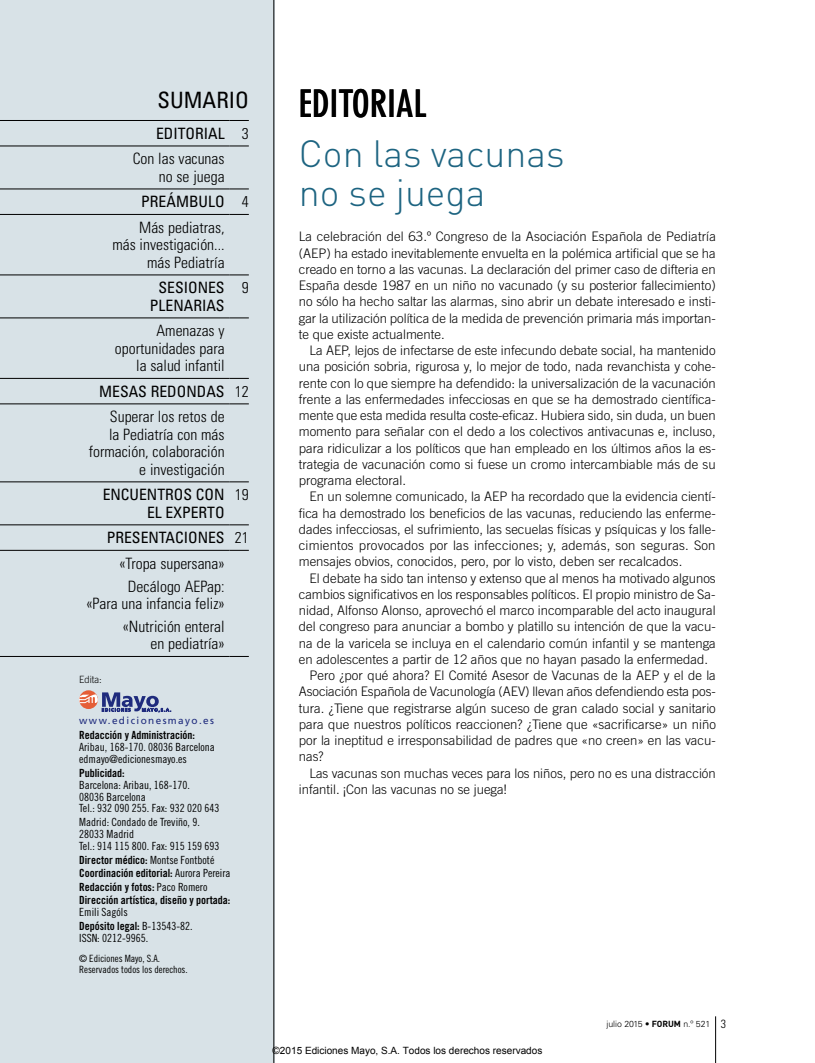
<style>
.page{position:relative;width:815px;height:1063px;background:#fff}
.page>*{position:absolute;margin:0;border:0;box-sizing:border-box;transform-origin:0 0}
.t1{font:300 37.5px/38.8px "DIN Pro";color:#1d6481}
.t2{font:700 condensed 37.5px "DIN Neuzeit Grotesk Std";color:#000}
.t3{font:condensed 22.5px "Univers LT Std";color:#000}
.t4{font:300 condensed 15.62px/17.5px "Univers LT Std";color:#000;text-align:right}
.t5{font:condensed 15.62px/17.5px "Univers LT Std";color:#000;text-align:center}
.t6{font:300 13.12px/16.2px "Trade Gothic LT Std";color:#000;text-align:justify}
.t7{font:300 condensed 11.88px "Univers LT Std";color:#000}
.t8{font:11.25px/11.9px "Trade Gothic LT Std Cn 18";color:#000}
.t9{font:11.25px/13.6px "Trade Gothic LT Std Bd Cn 20";color:#000}
.t10{font:10px "Arial";color:#000}
.t11{font:10px/11.2px "Trade Gothic LT Std Cn 18";color:#000}
.t12{font:10px "Frutiger LT Std";letter-spacing:.14em;color:#1f2b7d}
.t13{font:300 10px "Trade Gothic LT Std";color:#000;scale:.95 1}
.t14{font:300 8.75px "Univers LT Std";color:#000}
.s1{font-weight:400}
.s2{font-family:"Trade Gothic LT Std Cn 18"}
.s3{font-family:"DIN Pro";font-weight:700}
</style>
<div class="page">
<div style="left:0;top:0;width:274px;height:1063px;background:#d8e2e7"></div>
<hr style="left:274px;top:0;width:1px;height:1063px;background:#000">
<hr style="left:715px;top:1016px;width:1px;height:47px;background:#000">
<hr style="left:0;top:120px;width:230px;height:1px;background:#000">
<svg style="left:230px;top:120px;width:19px;height:1px"></svg>
<hr style="left:0;top:146px;width:230px;height:1px;background:#000">
<svg style="left:230px;top:146px;width:19px;height:1px"></svg>
<hr style="left:0;top:189px;width:230px;height:1px;background:#000">
<svg style="left:230px;top:189px;width:19px;height:1px"></svg>
<hr style="left:0;top:214px;width:230px;height:1px;background:#000">
<svg style="left:230px;top:214px;width:19px;height:1px"></svg>
<hr style="left:0;top:275px;width:230px;height:1px;background:#000">
<svg style="left:230px;top:275px;width:19px;height:1px"></svg>
<hr style="left:0;top:318px;width:230px;height:1px;background:#000">
<svg style="left:230px;top:318px;width:19px;height:1px"></svg>
<hr style="left:0;top:378px;width:230px;height:1px;background:#000">
<svg style="left:230px;top:378px;width:19px;height:1px"></svg>
<hr style="left:0;top:404px;width:230px;height:1px;background:#000">
<svg style="left:230px;top:404px;width:19px;height:1px"></svg>
<hr style="left:0;top:482px;width:230px;height:1px;background:#000">
<svg style="left:230px;top:482px;width:19px;height:1px"></svg>
<hr style="left:0;top:525px;width:230px;height:1px;background:#000">
<svg style="left:230px;top:525px;width:19px;height:1px"></svg>
<hr style="left:0;top:550px;width:230px;height:1px;background:#000">
<svg style="left:230px;top:550px;width:19px;height:1px"></svg>
<hr style="left:0;top:656px;width:230px;height:1px;background:#000">
<svg style="left:230px;top:656px;width:19px;height:1px"></svg>
<svg style="left:79px;top:690px;width:19px;height:19px"></svg>
<svg style="left:79px;top:692px;width:92px;height:20px"></svg>
<h2 class="t3" style="left:158px;top:86px;width:93px">SUMARIO</h2>
<p class="t4" style="left:133px;top:121px;width:118px;line-height:25.5px;text-align:left;text-indent:23px"><span class="s1">EDITORIAL</span> 3<br>Con las vacunas</p>
<p class="t4" style="left:139px;top:164px;width:111px;line-height:25.5px;text-align:left;text-indent:20px">no se juega<br><span class="s1">PREÁMBULO</span> 4<br>Más pediatras,</p>
<p class="t4" style="left:112px;top:236px;width:114px">más investigación... más Pediatría</p>
<p class="t5" style="left:150px;top:279px;width:76px">SESIONES<br>PLENARIAS</p>
<p class="t4" style="left:242px;top:279px;width:8px">9</p>
<p class="t4" style="left:115px;top:322px;width:111px">Amenazas y oportunidades para la salud infantil</p>
<p class="t4" style="left:110px;top:379px;width:140px;line-height:25.5px;text-align:left;text-indent:-11px"><span class="s1">MESAS REDONDAS</span> 12<br>Superar los retos de</p>
<p class="t4" style="left:89px;top:426px;width:137px">la Pediatría con más formación, colaboración e investigación</p>
<p class="t5" style="left:103px;top:486px;width:123px;text-align:right">ENCUENTROS CON<br>EL EXPERTO</p>
<p class="t4" style="left:235px;top:486px;width:15px">19</p>
<p class="t4" style="left:120px;top:525px;width:131px;line-height:25.5px;text-align:left;text-indent:-13px"><span class="s1">PRESENTACIONES</span> 21 «Tropa supersana»</p>
<p class="t4" style="left:87px;top:577px;width:140px">Decálogo AEPap:<br>«Para una infancia feliz»</p>
<p class="t4" style="left:123px;top:618px;width:103px">«Nutrición enteral en pediatría»</p>
<p class="t13" style="left:79px;top:674px;width:25px">Edita:</p>
<p class="t12" style="left:79px;top:715px;width:136px">www.edicionesmayo.es</p>
<p class="t9" style="left:79px;top:728px;width:117px">Redacción y Administración:</p>
<p class="t8" style="left:79px;top:741px;width:137px">Aribau, 168-170. 08036 Barcelona edmayo@edicionesmayo.es</p>
<p class="t9" style="left:79px;top:766px;width:47px">Publicidad:</p>
<p class="t8" style="left:79px;top:779px;width:142px">Barcelona: Aribau, 168-170.<br>08036 Barcelona<br>Tel.: 932 090 255. Fax: 932 020 643</p>
<p class="t8" style="left:79px;top:816px;width:142px">Madrid: Condado de Treviño, 9.<br>28033 Madrid<br>Tel.: 914 115 800. Fax: 915 159 693</p>
<p class="t9" style="left:79px;top:853px;width:153px">Director médico: <span class="s2">Montse Fontboté </span>Coordinación editorial: <span class="s2">Aurora Pereira </span>Redacción y fotos: <span class="s2">Paco Romero </span>Dirección artística, diseño y portada:</p>
<p class="t8" style="left:79px;top:906px;width:50px">Emili Sagóls</p>
<p class="t9" style="left:79px;top:919px;width:115px">Depósito legal: <span class="s2">B-13543-82.</span></p>
<p class="t8" style="left:79px;top:932px;width:71px">ISSN: 0212-9965.</p>
<p class="t11" style="left:79px;top:953px;width:110px">© Ediciones Mayo, S.A.<br>Reservados todos los derechos.</p>
<h1 class="t2" style="left:299px;top:82px;width:129px">EDITORIAL</h1>
<h1 class="t1" style="left:299px;top:132px;width:267px">Con las vacunas no se juega</h1>
<p class="t6" style="left:299px;top:228px;width:419px">La celebración del 63.º Congreso de la Asociación Española de Pediatría (AEP) ha estado inevitablemente envuelta en la polémica artificial que se ha creado en torno a las vacunas. La declaración del primer caso de difteria en España desde 1987 en un niño no vacunado (y su posterior fallecimiento) no sólo ha hecho saltar las alarmas, sino abrir un debate interesado e insti&shy;gar la utilización política de la medida de prevención primaria más importan&shy;te que existe actualmente.</p>
<p class="t6" style="left:299px;top:342px;width:418px;text-indent:11px">La AEP, lejos de infectarse de este infecundo debate social, ha mantenido una posición sobria, rigurosa y, lo mejor de todo, nada revanchista y cohe&shy;rente con lo que siempre ha defendido: la universalización de la vacunación frente a las enfermedades infecciosas en que se ha demostrado científica&shy;mente que esta medida resulta coste-eficaz. Hubiera sido, sin duda, un buen momento para señalar con el dedo a los colectivos antivacunas e, incluso, para ridiculizar a los políticos que han empleado en los últimos años la es&shy;trategia de vacunación como si fuese un cromo intercambiable más de su programa electoral.</p>
<p class="t6" style="left:299px;top:488px;width:418px;text-indent:11px">En un solemne comunicado, la AEP ha recordado que la evidencia cientí&shy;fica ha demostrado los beneficios de las vacunas, reduciendo las enferme&shy;dades infecciosas, el sufrimiento, las secuelas físicas y psíquicas y los falle&shy;cimientos provocados por las infecciones; y, además, son seguras. Son mensajes obvios, conocidos, pero, por lo visto, deben ser recalcados.</p>
<p class="t6" style="left:309px;top:570px;width:408px">El debate ha sido tan intenso y extenso que al menos ha motivado algunos</p>
<p class="t6" style="left:299px;top:586px;width:418px">cambios significativos en los responsables políticos. El propio ministro de Sa-</p>
<p class="t6" style="left:299px;top:602px;width:418px">nidad, Alfonso Alonso, aprovechó el marco incomparable del acto inaugural</p>
<p class="t6" style="left:299px;top:618px;width:418px">del congreso para anunciar a bombo y platillo su intención de que la vacu-</p>
<p class="t6" style="left:299px;top:635px;width:418px">na de la varicela se incluya en el calendario común infantil y se mantenga</p>
<p class="t6" style="left:299px;top:651px;width:411px">en adolescentes a partir de 12 años que no hayan pasado la enfermedad.</p>
<p class="t6" style="left:309px;top:667px;width:408px">Pero ¿por qué ahora? El Comité Asesor de Vacunas de la AEP y el de la</p>
<p class="t6" style="left:299px;top:683px;width:418px">Asociación Española de Vacunología (AEV) llevan años defendiendo esta pos-</p>
<p class="t6" style="left:299px;top:700px;width:419px">tura. ¿Tiene que registrarse algún suceso de gran calado social y sanitario</p>
<p class="t6" style="left:299px;top:716px;width:419px">para que nuestros políticos reaccionen? ¿Tiene que «sacrificarse» un niño</p>
<p class="t6" style="left:299px;top:732px;width:418px">por la ineptitud e irresponsabilidad de padres que «no creen» en las vacu-</p>
<p class="t6" style="left:299px;top:748px;width:26px">nas?</p>
<p class="t6" style="left:309px;top:765px;width:408px">Las vacunas son muchas veces para los niños, pero no es una distracción</p>
<p class="t6" style="left:299px;top:781px;width:209px">infantil. ¡Con las vacunas no se juega!</p>
<p class="t10" style="left:273px;top:1044px;width:271px">©2015 Ediciones Mayo, S.A. Todos los derechos reservados</p>
<p class="t14" style="left:606px;top:1018px;width:105px">julio 2015 • <span class="s3">FORUM</span> n.º 521</p>
<p class="t7" style="left:721px;top:1016px;width:7px">3</p>
</div>
